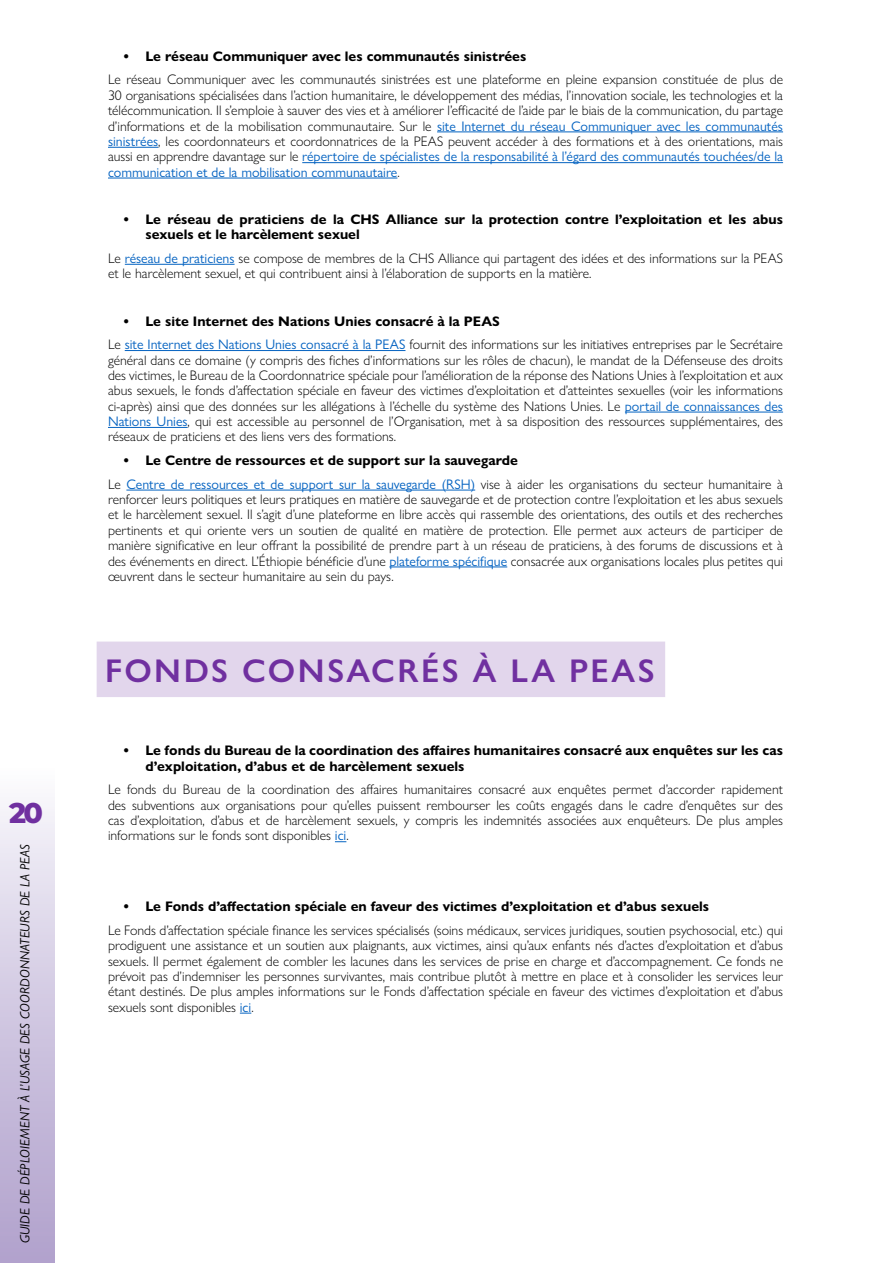
<style>
.page{position:relative;width:893px;height:1263px;background:#fff}
.page>*{position:absolute;margin:0;border:0;box-sizing:border-box;transform-origin:0 0}
.title_main{font:600 33px "Gill Sans Nova";letter-spacing:.075em;color:#7030a0}
.t1{font:800 28.5px "Montserrat";color:#7030a0}
.t2{font:300 13.8px/15.3px "Gill Sans Nova";color:#000;text-align:justify}
.t3{font:700 13.8px/15.3px "Gill Sans Nova";color:#000}
.t4{font:italic 13.5px "Gill Sans Nova";color:#000}
.s1{font-weight:400;color:#0563c1}
</style>
<div class="page">
<div style="left:0;top:765px;width:54px;height:498px;background:linear-gradient(to bottom,#f9f8fc,#ae9eca)"></div>
<hr style="left:437px;top:132px;width:346px;height:1px;background:#0563c1">
<hr style="left:108px;top:147px;width:50px;height:1px;background:#0563c1">
<hr style="left:302px;top:162px;width:481px;height:1px;background:#0563c1">
<hr style="left:108px;top:178px;width:289px;height:1px;background:#0563c1">
<hr style="left:125px;top:264px;width:110px;height:1px;background:#0563c1">
<hr style="left:125px;top:350px;width:280px;height:1px;background:#0563c1">
<hr style="left:625px;top:412px;width:158px;height:1px;background:#0563c1">
<hr style="left:108px;top:427px;width:80px;height:1px;background:#0563c1">
<hr style="left:126px;top:490px;width:349px;height:1px;background:#0563c1">
<hr style="left:389px;top:567px;width:118px;height:1px;background:#0563c1">
<div style="left:97px;top:641px;width:568px;height:56px;background:#e2d6ec"></div>
<h2 class="t1" style="left:9px;top:792px;width:35px">20</h2>
<p class="t4" style="left:17px;top:1243px;width:401px;rotate:-90deg">GUIDE DE DÉPLOIEMENT À L’USAGE DES COORDONNATEURS DE LA PEAS</p>
<p class="t3" style="left:123px;top:48px;width:405px">• Le réseau Communiquer avec les communautés sinistrées</p>
<p class="t2" style="left:108px;top:72px;width:677px">Le réseau Communiquer avec les communautés sinistrées est une plateforme en pleine expansion constituée de plus de 30 organisations spécialisées dans l’action humanitaire, le développement des médias, l’innovation sociale, les technologies et la télécommunication. Il s’emploie à sauver des vies et à améliorer l’efficacité de l’aide par le biais de la communication, du partage d’informations et de la mobilisation communautaire. Sur le <span class="s1">site Internet du réseau Communiquer avec les communautés sinistrées</span>, les coordonnateurs et coordonnatrices de la PEAS peuvent accéder à des formations et à des orientations, mais aussi en apprendre davantage sur le <span class="s1">répertoire de spécialistes de la responsabilité à l’égard des communautés touchées/de la communication et de la mobilisation communautaire</span>.</p>
<p class="t3" style="left:146px;top:211px;width:639px;text-indent:-22px">• Le réseau de praticiens de la CHS Alliance sur la protection contre l’exploitation et les abus sexuels et le harcèlement sexuel</p>
<p class="t2" style="left:108px;top:250px;width:676px">Le <span class="s1">réseau de praticiens</span> se compose de membres de la CHS Alliance qui partagent des idées et des informations sur la PEAS et le harcèlement sexuel, et qui contribuent ainsi à l’élaboration de supports en la matière.</p>
<p class="t3" style="left:123px;top:313px;width:378px">• Le site Internet des Nations Unies consacré à la PEAS</p>
<p class="t2" style="left:108px;top:337px;width:677px">Le <span class="s1">site Internet des Nations Unies consacré à la PEAS</span> fournit des informations sur les initiatives entreprises par le Secrétaire général dans ce domaine (y compris des fiches d’informations sur les rôles de chacun), le mandat de la Défenseuse des droits des victimes, le Bureau de la Coordonnatrice spéciale pour l’amélioration de la réponse des Nations Unies à l’exploitation et aux abus sexuels, le fonds d’affectation spéciale en faveur des victimes d’exploitation et d’atteintes sexuelles (voir les informations ci-après) ainsi que des données sur les allégations à l’échelle du système des Nations Unies. Le <span class="s1">portail de connaissances des Nations Unies</span>, qui est accessible au personnel de l’Organisation, met à sa disposition des ressources supplémentaires, des réseaux de praticiens et des liens vers des formations.</p>
<p class="t3" style="left:123px;top:453px;width:397px">• Le Centre de ressources et de support sur la sauvegarde</p>
<p class="t2" style="left:108px;top:476px;width:677px">Le <span class="s1">Centre de ressources et de support sur la sauvegarde (RSH)</span> vise à aider les organisations du secteur humanitaire à renforcer leurs politiques et leurs pratiques en matière de sauvegarde et de protection contre l’exploitation et les abus sexuels et le harcèlement sexuel. Il s’agit d’une plateforme en libre accès qui rassemble des orientations, des outils et des recherches pertinents et qui oriente vers un soutien de qualité en matière de protection. Elle permet aux acteurs de participer de manière significative en leur offrant la possibilité de prendre part à un réseau de praticiens, à des forums de discussions et à des événements en direct. L’Éthiopie bénéficie d’une <span class="s1">plateforme spécifique</span> consacrée aux organisations locales plus petites qui œuvrent dans le secteur humanitaire au sein du pays.</p>
<p class="title_main" style="left:105px;top:650px;width:551px">FONDS CONSACRÉS À LA PEAS</p>
<p class="t3" style="left:146px;top:743px;width:639px;text-indent:-22px">• Le fonds du Bureau de la coordination des affaires humanitaires consacré aux enquêtes sur les cas d’exploitation, d’abus et de harcèlement sexuels</p>
<p class="t2" style="left:108px;top:782px;width:676px">Le fonds du Bureau de la coordination des affaires humanitaires consacré aux enquêtes permet d’accorder rapidement des subventions aux organisations pour qu’elles puissent rembourser les coûts engagés dans le cadre d’enquêtes sur des cas d’exploitation, d’abus et de harcèlement sexuels, y compris les indemnités associées aux enquêteurs. De plus amples informations sur le fonds sont disponibles <span class="s1">ici</span>.</p>
<p class="t3" style="left:123px;top:899px;width:588px">• Le Fonds d’affectation spéciale en faveur des victimes d’exploitation et d’abus sexuels</p>
<p class="t2" style="left:108px;top:922px;width:677px">Le Fonds d’affectation spéciale finance les services spécialisés (soins médicaux, services juridiques, soutien psychosocial, etc.) qui prodiguent une assistance et un soutien aux plaignants, aux victimes, ainsi qu’aux enfants nés d’actes d’exploitation et d’abus sexuels. Il permet également de combler les lacunes dans les services de prise en charge et d’accompagnement. Ce fonds ne prévoit pas d’indemniser les personnes survivantes, mais contribue plutôt à mettre en place et à consolider les services leur étant destinés. De plus amples informations sur le Fonds d’affectation spéciale en faveur des victimes d’exploitation et d’abus sexuels sont disponibles <span class="s1">ici</span>.</p>
</div>
